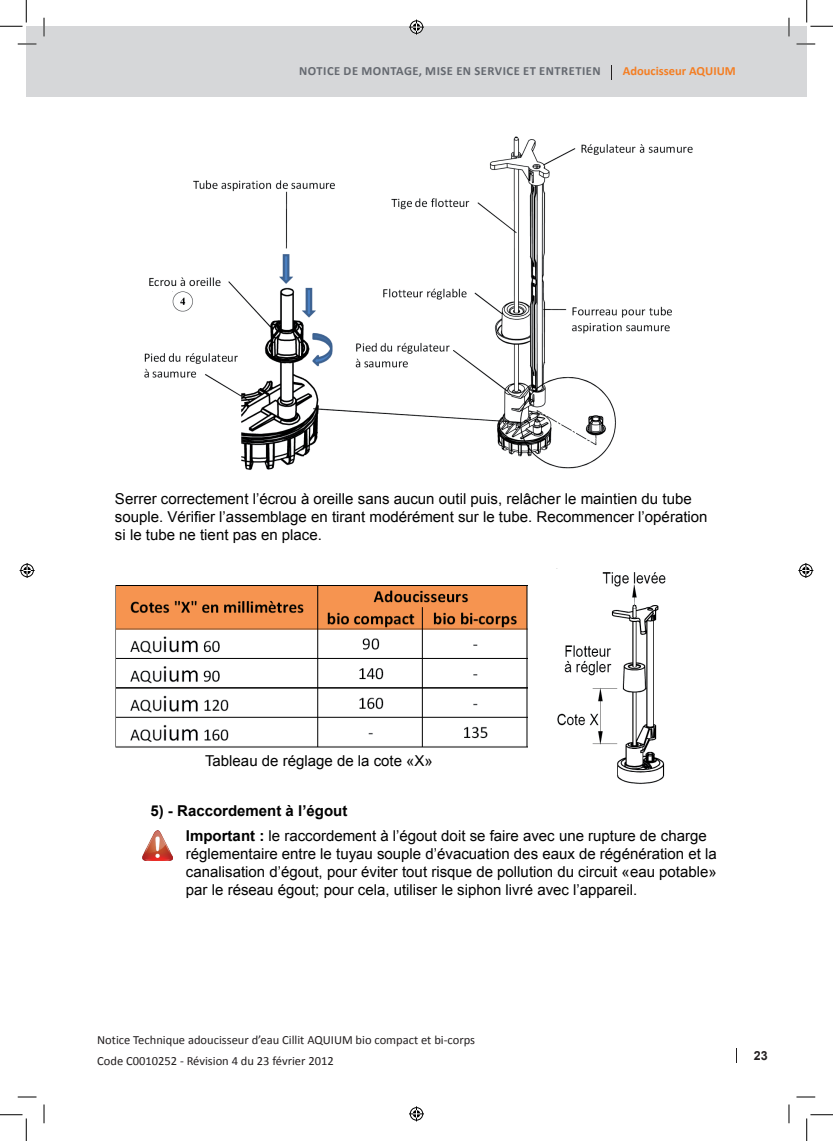
<style>
.page{position:relative;width:833px;height:1141px;background:#fff}
.page>*{position:absolute;margin:0;border:0;box-sizing:border-box;transform-origin:0 0}
.t1{font:15px/18px "Arial";color:#000}
.t2{font:12.5px "Calibri";color:#231f20}
.t3{font:700 12.5px "Calibri";letter-spacing:.04em;color:#656970}
.t4{font:700 12.5px "Calibri";color:#f47e23}
.t5{font:700 12.5px "Arial";color:#231f20}
.s1{font-weight:700}
</style>
<div class="page">
<div style="left:26px;top:26px;width:780px;height:71px;background:#d6d7d9"></div>
<img style="left:115px;top:585px;width:412px;height:163px">
<img style="left:142px;top:830px;width:30px;height:30px">
<img style="left:144px;top:136px;width:549px;height:334px">
<img style="left:556px;top:568px;width:110px;height:216px">
<svg style="left:18px;top:43px;width:18px;height:2px"></svg>
<svg style="left:796px;top:43px;width:18px;height:2px"></svg>
<svg style="left:18px;top:1096px;width:18px;height:1px"></svg>
<svg style="left:796px;top:1096px;width:18px;height:1px"></svg>
<svg style="left:43px;top:18px;width:2px;height:18px"></svg>
<svg style="left:43px;top:1104px;width:2px;height:19px"></svg>
<svg style="left:788px;top:18px;width:1px;height:18px"></svg>
<svg style="left:788px;top:1104px;width:1px;height:19px"></svg>
<svg style="left:0;top:0;width:27px;height:27px"></svg>
<svg style="left:0;top:1114px;width:27px;height:26px"></svg>
<svg style="left:806px;top:0;width:26px;height:27px"></svg>
<svg style="left:806px;top:1114px;width:26px;height:26px"></svg>
<svg style="left:409px;top:20px;width:15px;height:15px"></svg>
<svg style="left:409px;top:1106px;width:15px;height:15px"></svg>
<svg style="left:20px;top:563px;width:15px;height:15px"></svg>
<svg style="left:798px;top:563px;width:14px;height:15px"></svg>
<p class="t3" style="left:299px;top:62px;width:301px">NOTICE DE MONTAGE, MISE EN SERVICE ET ENTRETIEN</p>
<p class="t4" style="left:622px;top:62px;width:114px">ADOUCISSEUR AQUIUM</p>
<p class="t1" style="left:115px;top:489px;width:593px">Serrer correctement l’écrou à oreille sans aucun outil puis, relâcher le maintien du tube souple. Vérifier l’assemblage en tirant modérément sur le tube. Recommencer l’opération si le tube ne tient pas en place.</p>
<p class="t1" style="left:205px;top:751px;width:229px">Tableau de réglage de la cote «X»</p>
<p class="t1" style="left:186px;top:798px;width:522px;line-height:25.1px;text-indent:-35px"><span class="s1">5) - Raccordement à l’égout<br>Important :</span> le raccordement à l’égout doit se faire avec une rupture de charge</p>
<p class="t1" style="left:186px;top:844px;width:532px;text-align:justify">réglementaire entre le tuyau souple d’évacuation des eaux de régénération et la canalisation d’égout, pour éviter tout risque de pollution du circuit «eau potable» par le réseau égout; pour cela, utiliser le siphon livré avec l’appareil.</p>
<p class="t2" style="left:97px;top:1031px;width:226px">Notice Technique adoucisseur d’eau Cillit AQUIUM</p>
<p class="t2" style="left:355px;top:1031px;width:121px">bio compact et bi-corps</p>
<p class="t2" style="left:97px;top:1053px;width:238px">Code C0010252 - Révision 4 du 23 février 2012</p>
<p class="t5" style="left:753px;top:1047px;width:15px">23</p>
</div>
